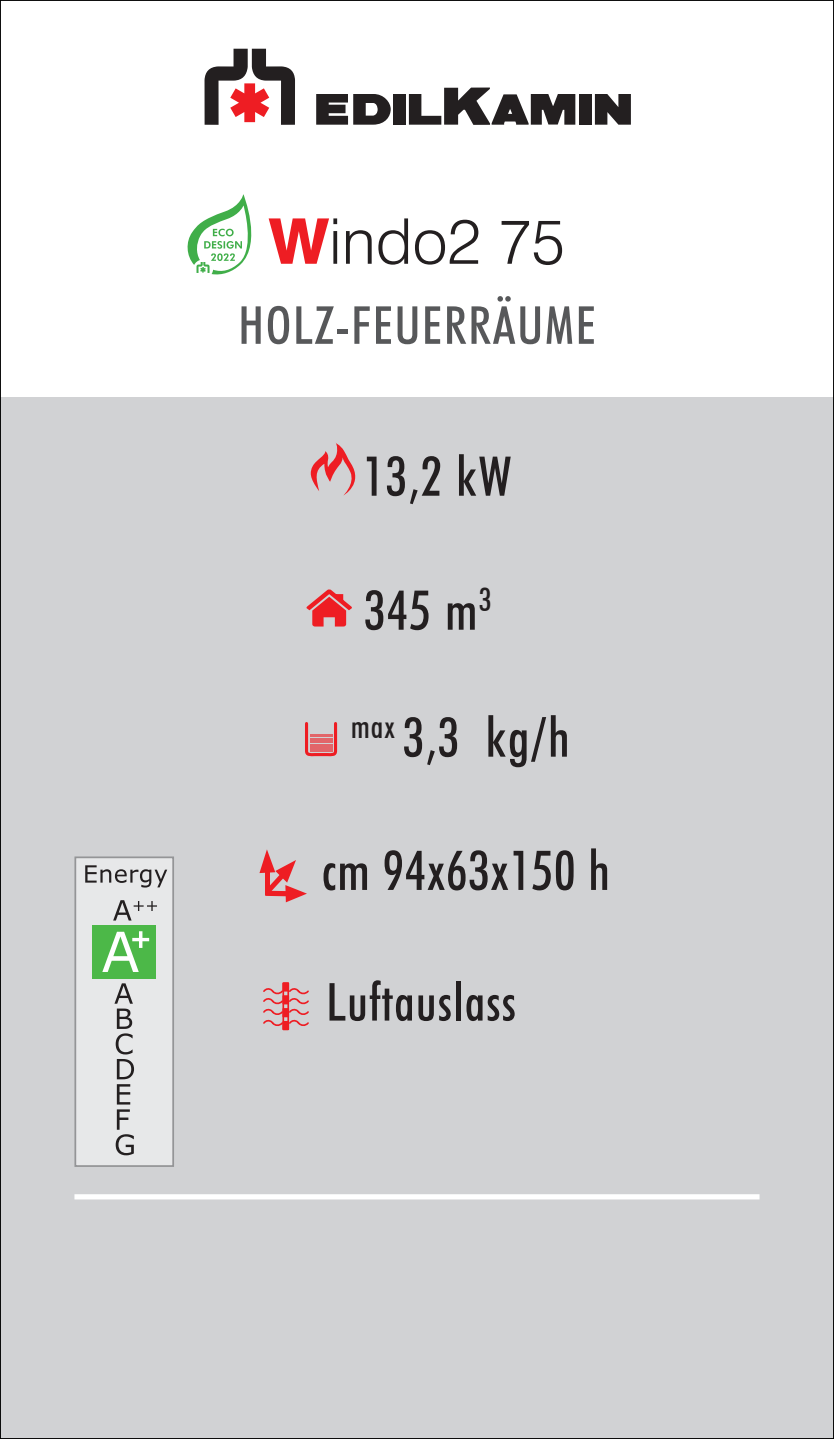
<style>
.page{position:relative;width:834px;height:1439px;background:#fff}
.page>*{position:absolute;margin:0;border:0;box-sizing:border-box;transform-origin:0 0}
.t1{font:300 63px "Swiss 721 BT";color:#231f20}
.t2{font:500 condensed 54.95px "Futura BT";letter-spacing:.02em;color:#231f20}
.t3{font:500 condensed 52.5px "Futura BT";letter-spacing:.03em;color:#57585a}
.t4{font:500 condensed 52.5px "Futura BT";letter-spacing:.02em;color:#231f20}
.s1{font-weight:800;color:#ee1d23}
</style>
<div class="page">
<div style="left:0;top:45px;width:833px;height:1394px;background:#d1d2d4"></div>
<div style="left:0;top:0;width:833px;height:397px;background:#fff"></div>
<svg style="left:204px;top:49px;width:91px;height:76px"></svg>
<div style="left:579px;top:94px;width:12px;height:31px;background:#231f20"></div>
<div style="left:393px;top:94px;width:12px;height:31px;background:#231f20"></div>
<svg style="left:316px;top:94px;width:75px;height:31px"></svg>
<svg style="left:409px;top:88px;width:166px;height:37px"></svg>
<svg style="left:594px;top:94px;width:36px;height:31px"></svg>
<svg style="left:259px;top:849px;width:48px;height:53px"></svg>
<div style="left:265px;top:890px;width:22px;height:6px;background:#ee1d23"></div>
<svg style="left:306px;top:589px;width:46px;height:37px"></svg>
<svg style="left:305px;top:722px;width:33px;height:35px"></svg>
<div style="left:310px;top:744px;width:22px;height:7px;background:#e26569"></div>
<hr style="left:310px;top:738px;width:22px;height:4px;background:#e26569">
<hr style="left:310px;top:734px;width:22px;height:2px;background:#ee1d23">
<svg style="left:310px;top:443px;width:46px;height:52px"></svg>
<svg style="left:282px;top:982px;width:7px;height:6px"></svg>
<div style="left:282px;top:1021px;width:7px;height:9px;background:#ee1d23;border:2px solid #ee1d23"></div>
<svg style="left:263px;top:988px;width:46px;height:38px"></svg>
<svg style="left:74px;top:856px;width:100px;height:311px;background:#dfe1e1"></svg>
<svg style="left:85px;top:865px;width:82px;height:22px;background:#b6b6b7"></svg>
<svg style="left:113px;top:900px;width:44px;height:20px"></svg>
<div style="left:92px;top:925px;width:64px;height:53px;background:#4cb848"></div>
<svg style="left:102px;top:931px;width:47px;height:41px"></svg>
<svg style="left:114px;top:983px;width:20px;height:172px;background:#b1b1b2"></svg>
<div style="left:74px;top:1194px;width:685px;height:5px;background:#fff"></div>
<svg style="left:187px;top:194px;width:65px;height:81px"></svg>
<p class="t1" style="left:269px;top:203px;width:297px"><span class="s1">W</span>indo2 75</p>
<p class="t3" style="left:238px;top:293px;width:359px">HOLZ-FEUERRÄUME</p>
<p class="t2" style="left:363px;top:443px;width:150px">13,2 kW</p>
<p class="t2" style="left:364px;top:577px;width:129px">345 m<sup>3</sup></p>
<p class="t2" style="left:351px;top:704px;width:220px"><sup>max</sup> 3,3 kg/h</p>
<p class="t2" style="left:322px;top:837px;width:289px">cm 94x63x150 h</p>
<p class="t4" style="left:326px;top:970px;width:191px">Luftauslass</p>
</div>
